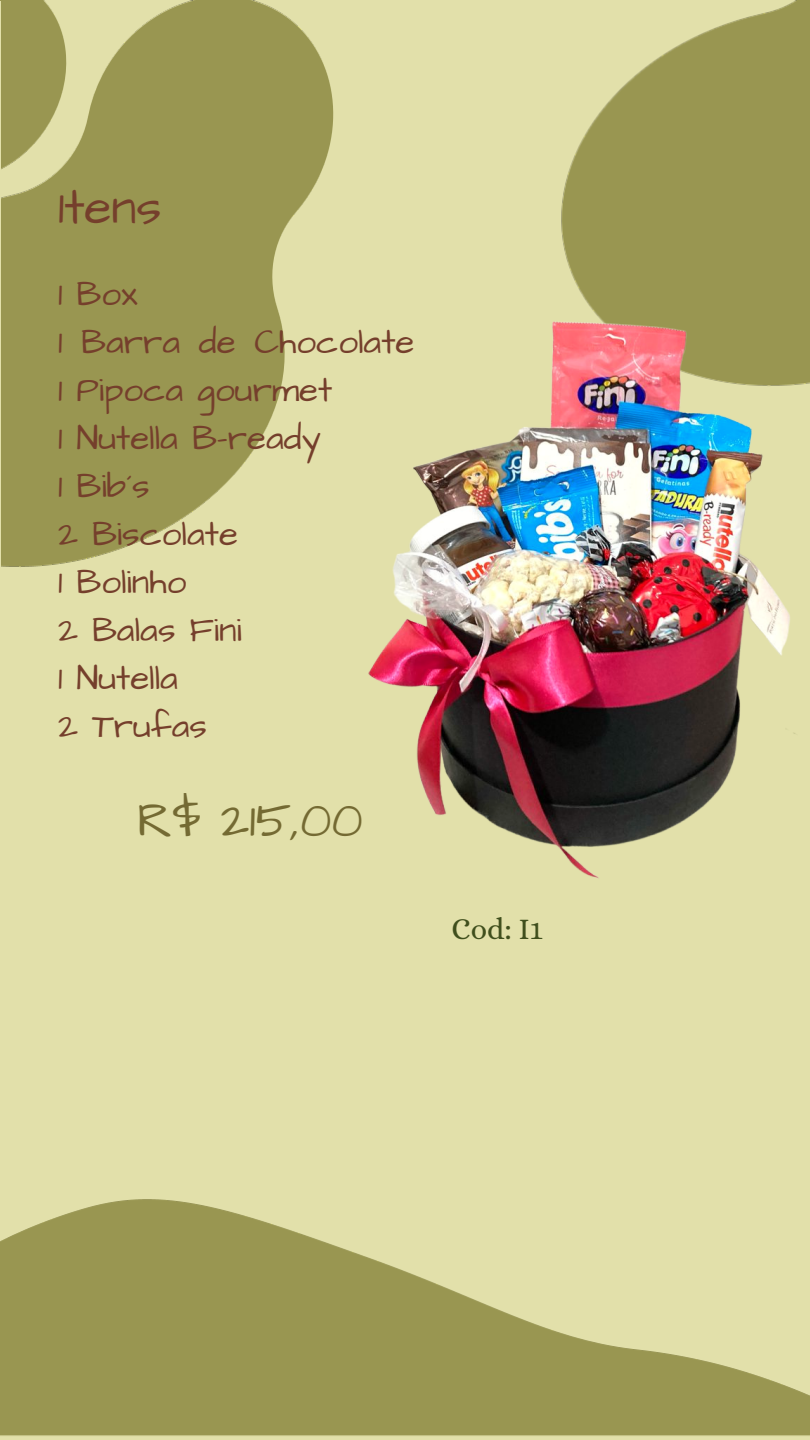
<style>
.page{position:relative;width:810px;height:1440px;background:#e2e0aa}
.page>*{position:absolute;margin:0;border:0;box-sizing:border-box;transform-origin:0 0}
.t1{font:50px "Architects Daughter";color:#746a33}
.t2{font:50px "Architects Daughter";color:#753f2c}
.t3{font:35px/48px "Architects Daughter";color:#753f2c}
.t4{font:30px "Alice";color:#404f1d}
</style>
<div class="page">
<img style="left:0;top:1199px;width:810px;height:237px">
<img style="left:561px;top:0;width:249px;height:295px">
<img style="left:368px;top:295px;width:442px;height:584px">
<img style="left:0;top:0;width:334px;height:567px">
<p class="t2" style="left:58px;top:173px;width:105px">1tens</p>
<p class="t3" style="left:58px;top:271px;width:81px">1 Box</p>
<p class="t3" style="left:58px;top:319px;width:358px">1 Barra de Chocolate<br>1 Pipoca gourmet</p>
<p class="t3" style="left:58px;top:415px;width:264px">1 Nutella B-ready</p>
<p class="t3" style="left:58px;top:463px;width:93px">1 Bib´s</p>
<p class="t3" style="left:58px;top:511px;width:181px">2 Biscolate</p>
<p class="t3" style="left:58px;top:559px;width:130px">1 Bolinho</p>
<p class="t3" style="left:58px;top:607px;width:185px">2 Balas Fini</p>
<p class="t3" style="left:58px;top:655px;width:122px">1 Nutella</p>
<p class="t3" style="left:58px;top:703px;width:151px">2 Trufas</p>
<p class="t1" style="left:137px;top:787px;width:227px">R$ 215,00</p>
<p class="t4" style="left:452px;top:912px;width:92px">Cod: I1</p>
</div>
